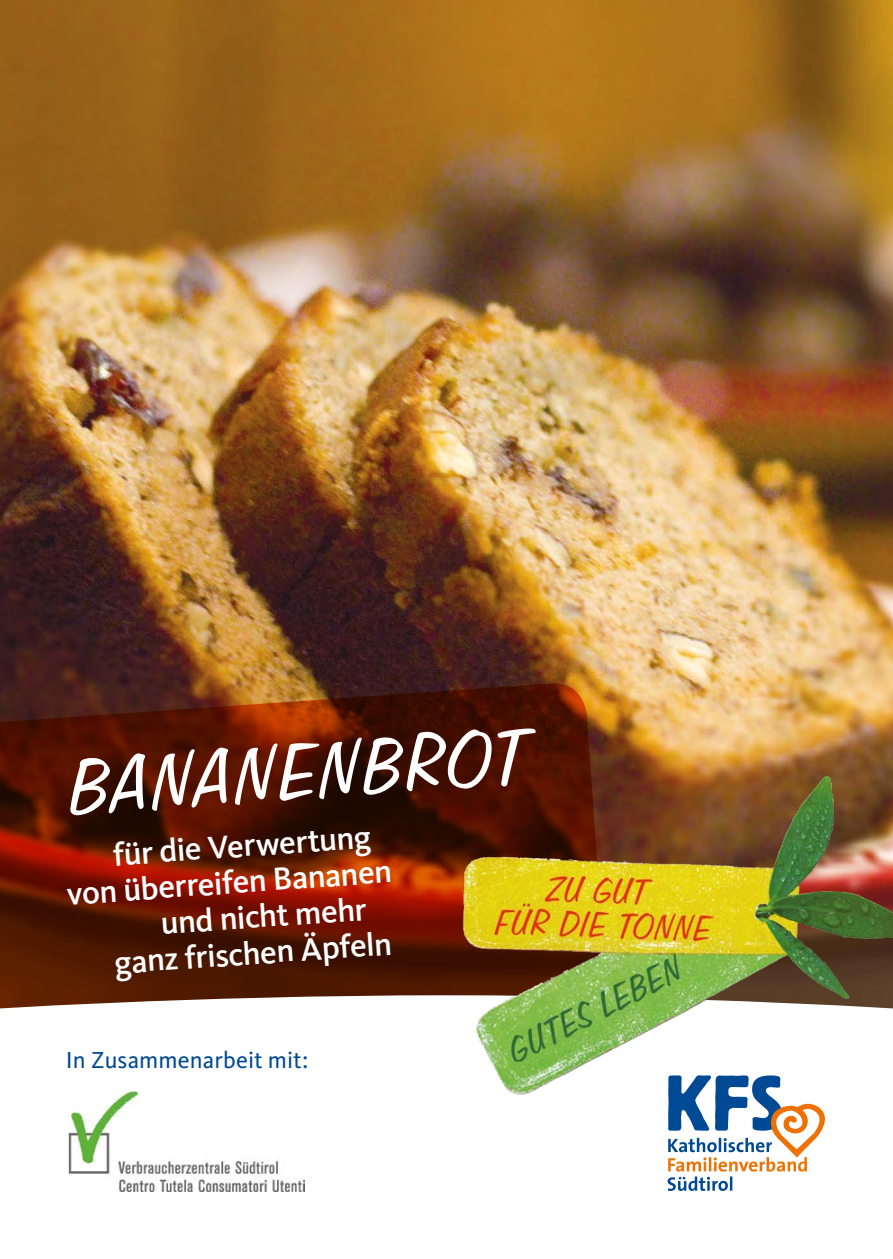
<style>
.page{position:relative;width:893px;height:1259px;background:#fff}
.page>*{position:absolute;margin:0;border:0;box-sizing:border-box;transform-origin:0 0}
.t1{font:90px "Freehand 575 BT Regular B";color:#fff}
.t2{font:500 33px "Kievit";color:#fff}
.t3{font:24px "Kievit";color:#004994}
</style>
<div class="page">
<img style="left:0;top:0;width:893px;height:775px">
<svg style="left:0;top:681px;width:608px;height:314px;background:#5a1702"></svg>
<svg style="left:0;top:995px;width:668px;height:197px"></svg>
<svg style="left:668px;top:1095px;width:157px;height:96px"></svg>
<img style="left:460px;top:775px;width:433px;height:320px">
<img style="left:68px;top:1091px;width:236px;height:100px">
<h1 class="t1" style="left:65px;top:742px;width:464px;rotate:-4deg">BANANENBROT</h1>
<p class="t2" style="left:112px;top:835px;width:260px;rotate:-4deg">für die Verwertung</p>
<p class="t2" style="left:65px;top:874px;width:328px;rotate:-4deg">von überreifen Bananen</p>
<p class="t2" style="left:159px;top:904px;width:208px;rotate:-4deg">und nicht mehr</p>
<p class="t2" style="left:113px;top:943px;width:280px;rotate:-4deg">ganz frischen Äpfeln</p>
<p class="t3" style="left:66px;top:1046px;width:244px">In Zusammenarbeit mit:</p>
</div>
